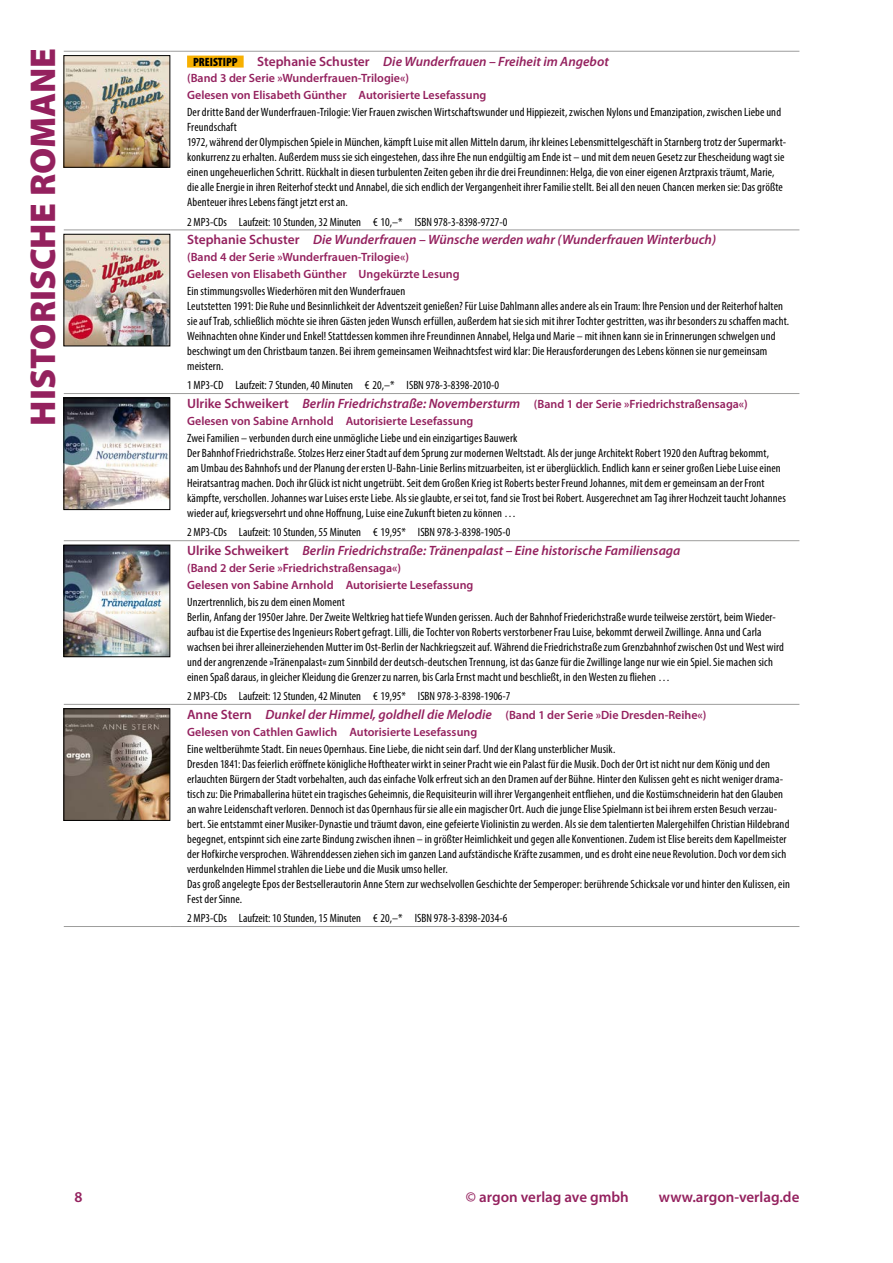
<style>
.page{position:relative;width:893px;height:1263px;background:#fff}
.page>*{position:absolute;margin:0;border:0;box-sizing:border-box;transform-origin:0 0}
.t1{font:900 36px "Myriad Pro";letter-spacing:-.005em;color:#94215e}
.t2{font:600 15px "Myriad Pro";color:#94215e}
.t3{font:italic 600 13.5px "Myriad Pro";color:#94215e}
.t4{font:condensed 12px/15px "Myriad Pro";letter-spacing:.01em;color:#000}
.t5{font:600 12px/17.1px "Myriad Pro";color:#94215e}
.t6{font:900 condensed 12px "Myriad Pro";color:#000}
.s1{font-style:normal}
.s2{font-weight:600;font-stretch:normal;font-size:13.5px;color:#94215e}
.s3{font-weight:600;font-style:italic;font-stretch:normal;font-size:13.5px;color:#94215e}
.s4{font-weight:600;font-stretch:normal;color:#94215e}
.s5{font-style:normal;font-size:12px}
</style>
<div class="page">
<hr style="left:64px;top:51px;width:106px;height:1px;background:#9d9d9c">
<hr style="left:170px;top:51px;width:629px;height:1px;background:#9d9d9c">
<hr style="left:64px;top:230px;width:106px;height:1px;background:#9d9d9c">
<hr style="left:170px;top:230px;width:629px;height:1px;background:#9d9d9c">
<hr style="left:64px;top:393px;width:106px;height:1px;background:#9d9d9c">
<hr style="left:170px;top:393px;width:629px;height:1px;background:#9d9d9c">
<hr style="left:64px;top:540px;width:106px;height:1px;background:#9d9d9c">
<hr style="left:170px;top:540px;width:629px;height:1px;background:#9d9d9c">
<hr style="left:64px;top:704px;width:106px;height:1px;background:#9d9d9c">
<hr style="left:64px;top:926px;width:106px;height:1px;background:#9d9d9c">
<hr style="left:170px;top:704px;width:629px;height:1px;background:#9d9d9c">
<hr style="left:170px;top:926px;width:629px;height:1px;background:#9d9d9c">
<img style="left:66px;top:57px;width:102px;height:108px">
<div style="left:64px;top:55px;width:106px;height:112px;border:1px solid #000"></div>
<div style="left:187px;top:56px;width:57px;height:12px;background:#f7b000"></div>
<img style="left:66px;top:236px;width:102px;height:108px">
<div style="left:64px;top:234px;width:106px;height:112px;border:1px solid #000"></div>
<img style="left:66px;top:400px;width:102px;height:108px">
<div style="left:64px;top:398px;width:106px;height:112px;border:1px solid #000"></div>
<img style="left:66px;top:547px;width:102px;height:108px">
<div style="left:64px;top:545px;width:106px;height:112px;border:1px solid #000"></div>
<img style="left:66px;top:711px;width:102px;height:107px">
<div style="left:64px;top:709px;width:106px;height:111px;border:1px solid #000"></div>
<h1 class="t1" style="left:19px;top:425px;width:379px;rotate:-90deg">HISTORISCHE ROMANE</h1>
<p class="t6" style="left:193px;top:54px;width:46px">PREISTIPP</p>
<p class="t3" style="left:257px;top:52px;width:353px"><span class="s1">Stephanie Schuster</span> Die Wunderfrauen – Freiheit im Angebot</p>
<p class="t5" style="left:187px;top:69px;width:301px">(Band 3 der Serie »Wunderfrauen-Trilogie«)<br>Gelesen von Elisabeth Günther Autorisierte Lesefassung</p>
<p class="t4" style="left:187px;top:105px;width:601px">Der dritte Band der Wunderfrauen-Trilogie: Vier Frauen zwischen Wirtschaftswunder und Hippiezeit, zwischen Nylons und Emanzipation, zwischen Liebe und Freundschaft<br>1972, während der Olympischen Spiele in München, kämpft Luise mit allen Mitteln darum, ihr kleines Lebensmittelgeschäft in Starnberg trotz der Supermarkt&shy;konkurrenz zu erhalten. Außerdem muss sie sich eingestehen, dass ihre Ehe nun endgültig am Ende ist – und mit dem neuen Gesetz zur Ehescheidung wagt sie einen ungeheuerlichen Schritt. Rückhalt in diesen turbulenten Zeiten geben ihr die drei Freundinnen: Helga, die von einer eigenen Arztpraxis träumt, Marie, die alle Energie in ihren Reiterhof steckt und Annabel, die sich endlich der Vergangenheit ihrer Familie stellt. Bei all den neuen Chancen merken sie: Das größte Abenteuer ihres Lebens fängt jetzt erst an.</p>
<p class="t4" style="left:187px;top:214px;width:322px">2 MP3-CDs Laufzeit: 10 Stunden, 32 Minuten € 10,–* ISBN 978‑3‑8398‑9727‑0</p>
<p class="t3" style="left:187px;top:231px;width:530px"><span class="s1">Stephanie Schuster</span> Die Wunderfrauen – Wünsche werden wahr (Wunderfrauen Winterbuch)</p>
<p class="t5" style="left:187px;top:248px;width:274px">(Band 4 der Serie »Wunderfrauen-Trilogie«)<br>Gelesen von Elisabeth Günther Ungekürzte Lesung</p>
<p class="t4" style="left:187px;top:283px;width:604px">Ein stimmungsvolles Wiederhören mit den Wunderfrauen<br>Leutstetten 1991: Die Ruhe und Besinnlichkeit der Adventszeit genießen? Für Luise Dahlmann alles andere als ein Traum: Ihre Pension und der Reiterhof halten sie auf Trab, schließlich möchte sie ihren Gästen jeden Wunsch erfüllen, außerdem hat sie sich mit ihrer Tochter gestritten, was ihr besonders zu schaffen macht.<br>Weihnachten ohne Kinder und Enkel! Stattdessen kommen ihre Freundinnen Annabel, Helga und Marie – mit ihnen kann sie in Erinnerungen schwelgen und beschwingt um den Christbaum tanzen. Bei ihrem gemeinsamen Weihnachtsfest wird klar: Die Herausforderungen des Lebens können sie nur gemeinsam meistern.</p>
<p class="t4" style="left:187px;top:376px;width:562px;line-height:18.6px">1 MP3-CD Laufzeit: 7 Stunden, 40 Minuten € 20,–* ISBN 978‑3‑8398‑2010‑0<br><span class="s2">Ulrike Schweikert</span> <span class="s3">Berlin Friedrichstraße: Novembersturm</span> <span class="s4">(Band 1 der Serie »Friedrichstraßensaga«)</span></p>
<p class="t5" style="left:187px;top:412px;width:288px">Gelesen von Sabine Arnhold Autorisierte Lesefassung</p>
<p class="t4" style="left:187px;top:431px;width:600px">Zwei Familien – verbunden durch eine unmögliche Liebe und ein einzigartiges Bauwerk<br>Der Bahnhof Friedrichstraße. Stolzes Herz einer Stadt auf dem Sprung zur modernen Weltstadt. Als der junge Architekt Robert 1920 den Auftrag bekommt,<br>am Umbau des Bahnhofs und der Planung der ersten U-Bahn-Linie Berlins mitzuarbeiten, ist er überglücklich. Endlich kann er seiner großen Liebe Luise einen Heiratsantrag machen. Doch ihr Glück ist nicht ungetrübt. Seit dem Großen Krieg ist Roberts bester Freund Johannes, mit dem er gemeinsam an der Front kämpfte, verschollen. Johannes war Luises erste Liebe. Als sie glaubte, er sei tot, fand sie Trost bei Robert. Ausgerechnet am Tag ihrer Hochzeit taucht Johannes wieder auf, kriegsversehrt und ohne Hoffnung, Luise eine Zukunft bieten zu können …</p>
<p class="t4" style="left:187px;top:525px;width:325px">2 MP3-CDs Laufzeit: 10 Stunden, 55 Minuten € 19,95* ISBN 978‑3‑8398‑1905‑0</p>
<p class="t3" style="left:187px;top:542px;width:495px"><span class="s1">Ulrike Schweikert</span> Berlin Friedrichstraße: Tränenpalast – Eine historische Familiensaga</p>
<p class="t5" style="left:187px;top:559px;width:288px">(Band 2 der Serie »Friedrichstraßensaga«)<br>Gelesen von Sabine Arnhold Autorisierte Lesefassung</p>
<p class="t4" style="left:187px;top:594px;width:598px">Unzertrennlich, bis zu dem einen Moment<br>Berlin, Anfang der 1950er Jahre. Der Zweite Weltkrieg hat tiefe Wunden gerissen. Auch der Bahnhof Friederichstraße wurde teilweise zerstört, beim Wieder&shy;aufbau ist die Expertise des Ingenieurs Robert gefragt. Lilli, die Tochter von Roberts verstorbener Frau Luise, bekommt derweil Zwillinge. Anna und Carla wachsen bei ihrer alleinerziehenden Mutter im Ost-Berlin der Nachkriegszeit auf. Während die Friedrichstraße zum Grenzbahnhof zwischen Ost und West wird und der angrenzende »Tränenpalast« zum Sinnbild der deutsch-deutschen Trennung, ist das Ganze für die Zwillinge lange nur wie ein Spiel. Sie machen sich einen Spaß daraus, in gleicher Kleidung die Grenzer zu narren, bis Carla Ernst macht und beschließt, in den Westen zu fliehen …</p>
<p class="t4" style="left:187px;top:688px;width:325px">2 MP3-CDs Laufzeit: 12 Stunden, 42 Minuten € 19,95* ISBN 978‑3‑8398‑1906‑7</p>
<p class="t3" style="left:187px;top:706px;width:521px"><span class="s1">Anne Stern</span> Dunkel der Himmel, goldhell die Melodie <span class="s5">(Band 1 der Serie »Die Dresden-Reihe«)</span></p>
<p class="t5" style="left:187px;top:723px;width:292px">Gelesen von Cathlen Gawlich Autorisierte Lesefassung</p>
<p class="t4" style="left:187px;top:741px;width:604px">Eine weltberühmte Stadt. Ein neues Opernhaus. Eine Liebe, die nicht sein darf. Und der Klang unsterblicher Musik.<br>Dresden 1841: Das feierlich eröffnete königliche Hoftheater wirkt in seiner Pracht wie ein Palast für die Musik. Doch der Ort ist nicht nur dem König und den erlauchten Bürgern der Stadt vorbehalten, auch das einfache Volk erfreut sich an den Dramen auf der Bühne. Hinter den Kulissen geht es nicht weniger drama&shy;tisch zu: Die Primaballerina hütet ein tragisches Geheimnis, die Requisiteurin will ihrer Vergangenheit entfliehen, und die Kostümschneiderin hat den Glauben an wahre Leidenschaft verloren. Dennoch ist das Opernhaus für sie alle ein magischer Ort. Auch die junge Elise Spielmann ist bei ihrem ersten Besuch verzau&shy;bert. Sie entstammt einer Musiker-Dynastie und träumt davon, eine gefeierte Violinistin zu werden. Als sie dem talentierten Malergehilfen Christian Hildebrand begegnet, entspinnt sich eine zarte Bindung zwischen ihnen – in größter Heimlichkeit und gegen alle Konventionen. Zudem ist Elise bereits dem Kapellmeister der Hofkirche versprochen. Währenddessen ziehen sich im ganzen Land aufständische Kräfte zusammen, und es droht eine neue Revolution. Doch vor dem sich verdunkelnden Himmel strahlen die Liebe und die Musik umso heller.<br>Das groß angelegte Epos der Bestsellerautorin Anne Stern zur wechselvollen Geschichte der Semperoper: berührende Schicksale vor und hinter den Kulissen, ein Fest der Sinne.</p>
<p class="t4" style="left:187px;top:911px;width:322px">2 MP3-CDs Laufzeit: 10 Stunden, 15 Minuten € 20,–* ISBN 978‑3‑8398‑2034‑6</p>
<p class="t2" style="left:74px;top:1187px;width:10px">8</p>
<p class="t2" style="left:466px;top:1187px;width:164px">© argon verlag ave gmbh</p>
<p class="t2" style="left:659px;top:1187px;width:142px">www.argon-verlag.de</p>
</div>
